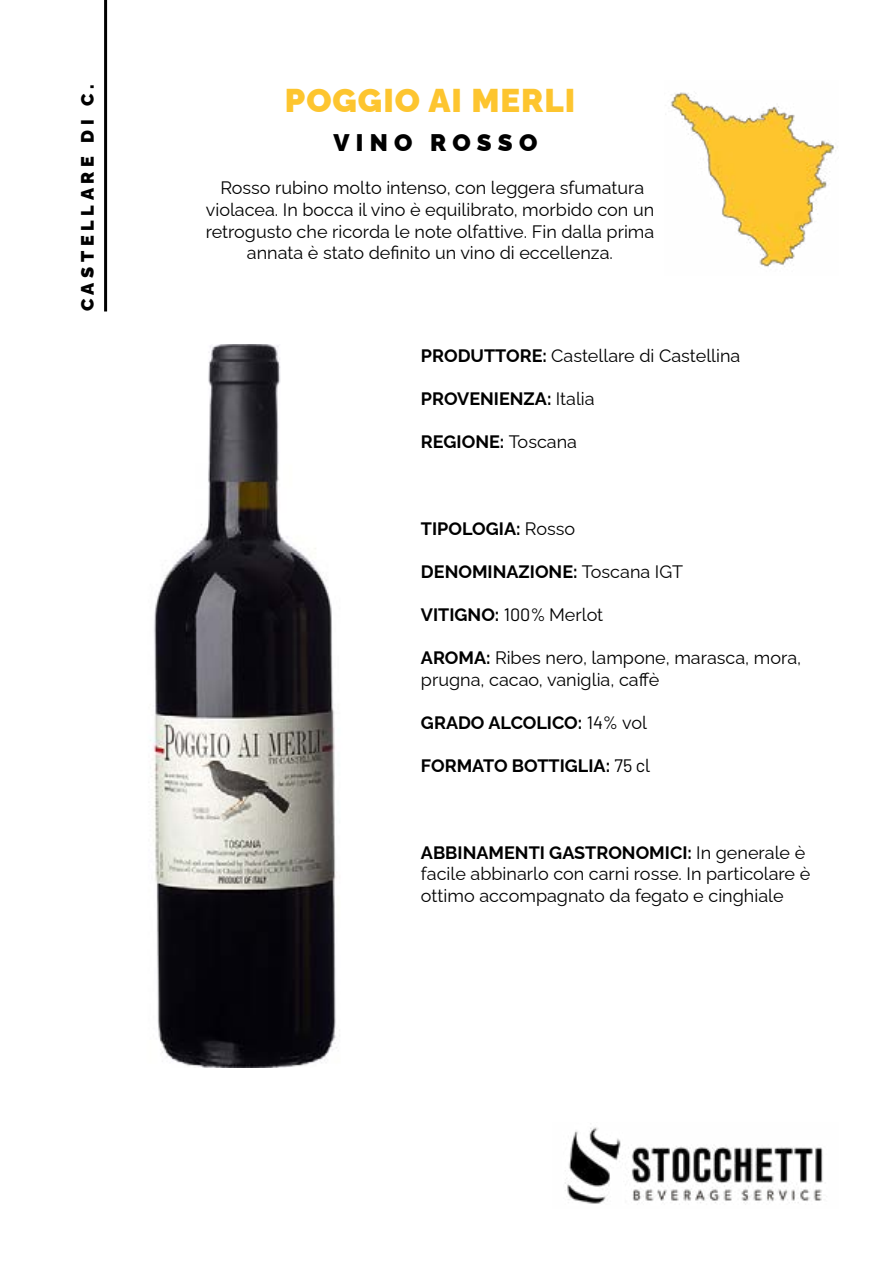
<style>
.page{position:relative;width:893px;height:1263px;background:#fff}
.page>*{position:absolute;margin:0;border:0;box-sizing:border-box;transform-origin:0 0}
.t1{font:900 33px "Raleway";letter-spacing:.03em;color:#fdc52f}
.t2{font:900 24px "Raleway";letter-spacing:.26em;color:#000}
.t3{font:18px/21.6px "Raleway";color:#000}
.t4{font:700 18px "Raleway";color:#000}
.t5{font:900 18px "Raleway";letter-spacing:.26em;color:#000}
.s1{font-weight:700}
.s2{font-weight:400}
.s3{font-family:"Barlow";font-weight:400}
</style>
<div class="page">
<img style="left:565px;top:1123px;width:258px;height:82px">
<img style="left:150px;top:345px;width:187px;height:723px">
<hr style="left:104px;top:0;width:3px;height:311px;background:#000">
<img style="left:671px;top:92px;width:165px;height:175px">
<p class="t5" style="left:73px;top:311px;width:229px;rotate:-90deg">CASTELLARE DI C.</p>
<h1 class="t1" style="left:285px;top:74px;width:292px">POGGIO AI MERLI</h1>
<h2 class="t2" style="left:333px;top:124px;width:205px">VINO ROSSO</h2>
<p class="t3" style="left:206px;top:175px;width:450px;text-align:center">Rosso rubino molto intenso, con leggera sfumatura violacea. In bocca il vino è equilibrato, morbido con un retrogusto che ricorda le note olfattive. Fin dalla prima annata è stato definito un vino di eccellenza.</p>
<p class="t3" style="left:421px;top:343px;width:321px"><span class="s1">PRODUTTORE:</span> Castellare di Castellina</p>
<p class="t4" style="left:421px;top:384px;width:175px">PROVENIENZA: <span class="s2">Italia</span></p>
<p class="t4" style="left:421px;top:428px;width:158px">REGIONE: <span class="s2">Toscana</span></p>
<p class="t4" style="left:421px;top:514px;width:156px">TIPOLOGIA: <span class="s2">Rosso</span></p>
<p class="t4" style="left:421px;top:557px;width:264px">DENOMINAZIONE: <span class="s2">Toscana IGT</span></p>
<p class="t4" style="left:421px;top:600px;width:184px">VITIGNO: <span class="s3">100%</span> <span class="s2">Merlot</span></p>
<p class="t3" style="left:421px;top:645px;width:382px"><span class="s1">AROMA:</span> Ribes nero, lampone, marasca, mora, prugna, cacao, vaniglia, caffè</p>
<p class="t4" style="left:421px;top:708px;width:228px">GRADO ALCOLICO: <span class="s3">14%</span> <span class="s2">vol</span></p>
<p class="t4" style="left:421px;top:752px;width:231px">FORMATO BOTTIGLIA: <span class="s3">75 c</span><span class="s2">l</span></p>
<p class="t3" style="left:421px;top:840px;width:391px"><span class="s1">ABBINAMENTI GASTRONOMICI:</span> In generale è facile abbinarlo con carni rosse. In particolare è ottimo accompagnato da fegato e cinghiale</p>
</div>
